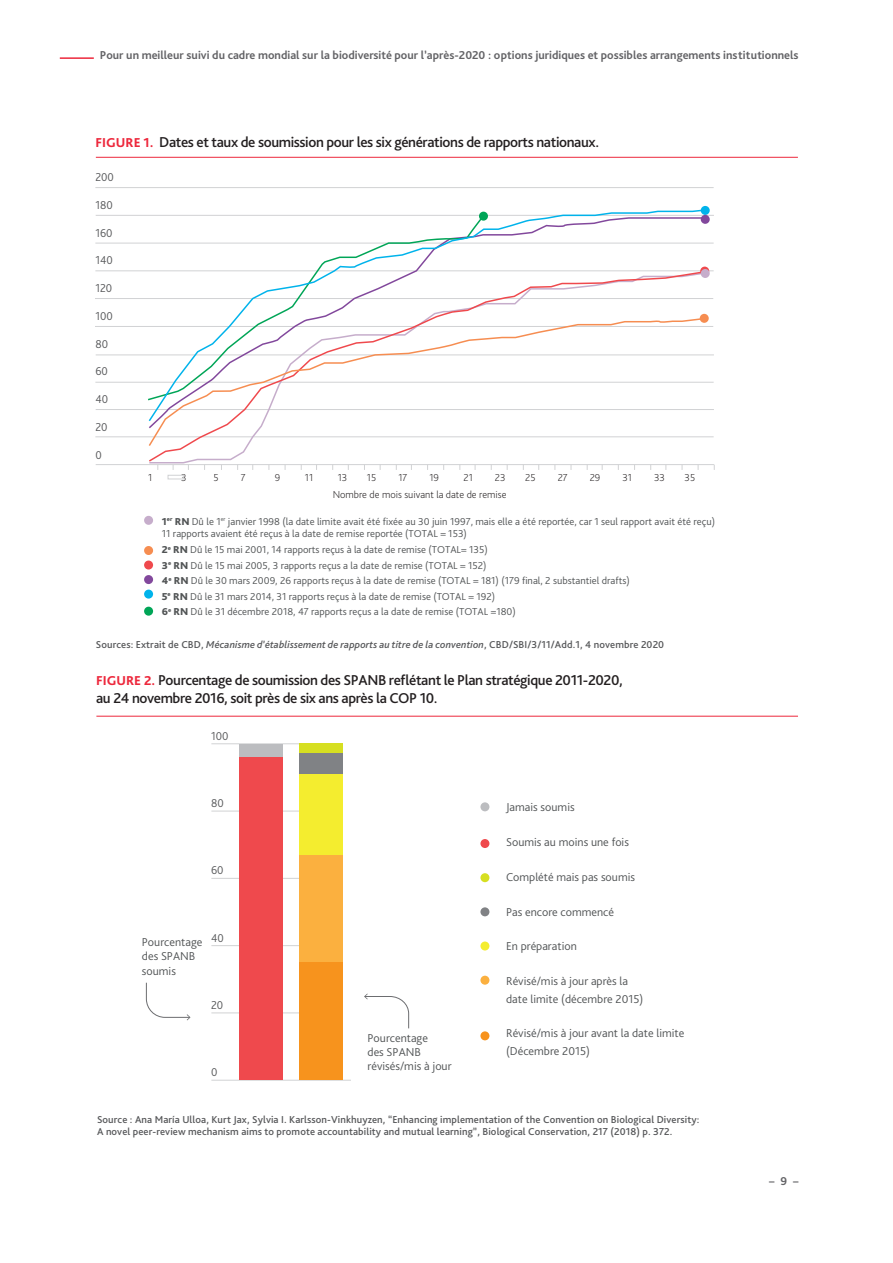
<style>
.page{position:relative;width:893px;height:1263px;background:#fff}
.page>*{position:absolute;margin:0;border:0;box-sizing:border-box;transform-origin:0 0}
.t1{font:500 15px/18px "Bliss Pro";letter-spacing:-.025em;color:#231f20}
.t2{font:300 12px/14.4px "Bliss Pro";color:#515455}
.t3{font:700 12px "Bliss Pro";color:#636366}
.t4{font:300 12px "Bliss Pro";color:#57585a;scale:.96 1}
.t5{font:300 10.5px/15.6px "Bliss Pro";color:#515455}
.t6{font:500 10.5px/12.6px "Bliss Pro";letter-spacing:.01em;color:#57585a}
.t7{font:italic 500 10.5px "Bliss Pro";letter-spacing:.01em;color:#57585a}
.t8{font:200 10.5px "Bliss Pro";color:#231f20}
.s1{font-weight:800;font-size:13.5px;color:#ed283c}
.s2{font-weight:800}
.s3{font-style:normal}
</style>
<div class="page">
<hr style="left:60px;top:57px;width:34px;height:2px;background:#ed283c">
<hr style="left:96px;top:157px;width:702px;height:1px;background:#ed283c">
<hr style="left:95px;top:187px;width:619px;height:1px;background:#d1d2d4">
<hr style="left:96px;top:215px;width:618px;height:1px;background:#d1d2d4">
<hr style="left:95px;top:243px;width:619px;height:1px;background:#d1d2d4">
<hr style="left:95px;top:271px;width:619px;height:1px;background:#d1d2d4">
<hr style="left:95px;top:298px;width:618px;height:1px;background:#d1d2d4">
<hr style="left:95px;top:326px;width:618px;height:1px;background:#d1d2d4">
<hr style="left:96px;top:355px;width:618px;height:1px;background:#d1d2d4">
<hr style="left:95px;top:382px;width:619px;height:1px;background:#d1d2d4">
<hr style="left:96px;top:409px;width:618px;height:1px;background:#d1d2d4">
<hr style="left:95px;top:437px;width:619px;height:1px;background:#d1d2d4">
<hr style="left:96px;top:464px;width:618px;height:1px;background:#d1d2d4">
<div style="left:168px;top:475px;width:15px;height:4px;border:1px solid #d1d2d4"></div>
<div style="left:144px;top:516px;width:9px;height:9px;background:#c6adcb;border-radius:50%"></div>
<div style="left:144px;top:546px;width:9px;height:9px;background:#f68d51;border-radius:50%"></div>
<div style="left:144px;top:560px;width:9px;height:9px;background:#ef494d;border-radius:50%"></div>
<div style="left:144px;top:575px;width:9px;height:9px;background:#82489c;border-radius:50%"></div>
<div style="left:144px;top:590px;width:9px;height:9px;background:#00b3eb;border-radius:50%"></div>
<div style="left:144px;top:607px;width:9px;height:9px;background:#00a557;border-radius:50%"></div>
<svg style="left:147px;top:429px;width:560px;height:19px"></svg>
<svg style="left:147px;top:209px;width:560px;height:214px"></svg>
<div style="left:479px;top:212px;width:9px;height:9px;background:#00a557;border-radius:50%"></div>
<div style="left:701px;top:206px;width:9px;height:9px;background:#00b3eb;border-radius:50%"></div>
<div style="left:701px;top:215px;width:9px;height:9px;background:#82489c;border-radius:50%"></div>
<svg style="left:700px;top:267px;width:9px;height:9px"></svg>
<div style="left:700px;top:314px;width:9px;height:9px;background:#f68d51;border-radius:50%"></div>
<div style="left:701px;top:269px;width:9px;height:9px;background:#c6adcb;border-radius:50%"></div>
<hr style="left:96px;top:716px;width:702px;height:1px;background:#ed283c">
<hr style="left:211px;top:1080px;width:140px;height:1px;background:#d1d2d4">
<hr style="left:211px;top:1013px;width:132px;height:1px;background:#d1d2d4">
<hr style="left:211px;top:945px;width:132px;height:1px;background:#d1d2d4">
<hr style="left:211px;top:878px;width:132px;height:1px;background:#d1d2d4">
<hr style="left:211px;top:811px;width:132px;height:1px;background:#d1d2d4">
<hr style="left:211px;top:743px;width:132px;height:1px;background:#d1d2d4">
<div style="left:299px;top:744px;width:44px;height:10px;background:#d6df21"></div>
<div style="left:299px;top:754px;width:44px;height:20px;background:#808285"></div>
<div style="left:299px;top:774px;width:44px;height:81px;background:#f4ed2f"></div>
<div style="left:239px;top:744px;width:44px;height:13px;background:#bcbdc0"></div>
<div style="left:299px;top:855px;width:44px;height:107px;background:#fbb03f"></div>
<div style="left:239px;top:757px;width:44px;height:323px;background:#ef494d"></div>
<div style="left:299px;top:962px;width:44px;height:118px;background:#f7931d"></div>
<div style="left:480px;top:802px;width:9px;height:9px;background:#bcbdc0;border-radius:50%"></div>
<div style="left:480px;top:839px;width:9px;height:9px;background:#ef494d;border-radius:50%"></div>
<div style="left:480px;top:873px;width:9px;height:9px;background:#d6df21;border-radius:50%"></div>
<div style="left:480px;top:907px;width:9px;height:9px;background:#808285;border-radius:50%"></div>
<div style="left:480px;top:941px;width:9px;height:9px;background:#f4ed2f;border-radius:50%"></div>
<div style="left:480px;top:976px;width:9px;height:9px;background:#fbb03f;border-radius:50%"></div>
<div style="left:480px;top:1031px;width:9px;height:9px;background:#f7931d;border-radius:50%"></div>
<svg style="left:146px;top:982px;width:44px;height:38px"></svg>
<svg style="left:364px;top:993px;width:45px;height:36px"></svg>
<p class="t3" style="left:100px;top:47px;width:700px">Pour un meilleur suivi du cadre mondial sur la biodiversité pour l’après-2020 : options juridiques et possibles arrangements institutionnels</p>
<p class="t1" style="left:96px;top:133px;width:505px"><span class="s1">FIGURE 1.</span> Dates et taux de soumission pour les six générations de rapports nationaux.</p>
<p class="t4" style="left:95px;top:170px;width:21px">200</p>
<p class="t4" style="left:95px;top:197px;width:20px">180</p>
<p class="t4" style="left:95px;top:225px;width:19px">160</p>
<p class="t4" style="left:95px;top:253px;width:20px">140</p>
<p class="t4" style="left:95px;top:281px;width:19px">120</p>
<p class="t4" style="left:95px;top:308px;width:20px">100</p>
<p class="t4" style="left:95px;top:336px;width:15px">80</p>
<p class="t4" style="left:95px;top:364px;width:15px">60</p>
<p class="t4" style="left:95px;top:392px;width:15px">40</p>
<p class="t4" style="left:95px;top:419px;width:14px">20</p>
<p class="t4" style="left:95px;top:447px;width:8px">0</p>
<p class="t8" style="left:148px;top:471px;width:6px">1</p>
<p class="t8" style="left:181px;top:471px;width:7px">3</p>
<p class="t8" style="left:213px;top:471px;width:7px">5</p>
<p class="t8" style="left:241px;top:471px;width:6px">7</p>
<p class="t8" style="left:275px;top:471px;width:7px">9</p>
<p class="t8" style="left:305px;top:471px;width:10px">11</p>
<p class="t8" style="left:338px;top:471px;width:11px">13</p>
<p class="t8" style="left:367px;top:471px;width:11px">15</p>
<p class="t8" style="left:398px;top:471px;width:11px">17</p>
<p class="t8" style="left:429px;top:471px;width:11px">19</p>
<p class="t8" style="left:464px;top:471px;width:11px">21</p>
<p class="t8" style="left:495px;top:471px;width:12px">23</p>
<p class="t8" style="left:525px;top:471px;width:12px">25</p>
<p class="t8" style="left:558px;top:471px;width:12px">27</p>
<p class="t8" style="left:590px;top:471px;width:12px">29</p>
<p class="t8" style="left:622px;top:471px;width:11px">31</p>
<p class="t8" style="left:654px;top:471px;width:12px">33</p>
<p class="t8" style="left:685px;top:471px;width:12px">35</p>
<p class="t8" style="left:333px;top:488px;width:175px">Nombre de mois suivant la date de remise</p>
<p class="t5" style="left:162px;top:515px;width:555px;line-height:12.6px"><span class="s2">1</span><sup>er</sup> <span class="s2">RN</span> Dû le 1<sup>er</sup> janvier 1998 (la date limite avait été fixée au 30 juin 1997, mais elle a été reportée, car 1 seul rapport avait été reçu)<br>11 rapports avaient été reçus à la date de remise reportée (TOTAL = 153)</p>
<p class="t5" style="left:162px;top:542px;width:469px"><span class="s2">2</span><sup>e</sup> <span class="s2">RN</span> Dû le 15 mai 2001, 14 rapports reçus à la date de remise (TOTAL= 135)<br><span class="s2">3</span><sup>e</sup> <span class="s2">RN</span> Dû le 15 mai 2005, 3 rapports reçus a la date de remise (TOTAL = 152)<br><span class="s2">4</span><sup>e</sup> <span class="s2">RN</span> Dû le 30 mars 2009, 26 rapports reçus à la date de remise (TOTAL = 181) (179 final, 2 substantiel drafts)<br><span class="s2">5</span><sup>e</sup> <span class="s2">RN</span> Dû le 31 mars 2014, 31 rapports reçus à la date de remise (TOTAL = 192)<br><span class="s2">6</span><sup>e</sup> <span class="s2">RN</span> Dû le 31 décembre 2018, 47 rapports reçus a la date de remise (TOTAL =180)</p>
<p class="t7" style="left:96px;top:638px;width:570px"><span class="s3">Sources: Extrait de CBD,</span> Mécanisme d’établissement de rapports au titre de la convention<span class="s3">, CBD/SBI/3/11/Add.1, 4 novembre 2020</span></p>
<p class="t1" style="left:96px;top:671px;width:528px"><span class="s1">FIGURE 2.</span> Pourcentage de soumission des SPANB reflétant le Plan stratégique 2011-2020, au 24 novembre 2016, soit près de six ans après la COP 10.</p>
<p class="t4" style="left:211px;top:728px;width:20px">100</p>
<p class="t4" style="left:211px;top:796px;width:15px">80</p>
<p class="t4" style="left:211px;top:863px;width:15px">60</p>
<p class="t2" style="left:142px;top:935px;width:62px">Pourcentage des SPANB soumis</p>
<p class="t4" style="left:211px;top:930px;width:15px">40</p>
<p class="t4" style="left:211px;top:997px;width:14px">20</p>
<p class="t4" style="left:211px;top:1065px;width:8px">0</p>
<p class="t2" style="left:367px;top:1030px;width:86px">Pourcentage<br>des SPANB révisés/mis à jour</p>
<p class="t2" style="left:506px;top:800px;width:70px">Jamais soumis</p>
<p class="t2" style="left:506px;top:835px;width:124px">Soumis au moins une fois</p>
<p class="t2" style="left:506px;top:870px;width:130px">Complété mais pas soumis</p>
<p class="t2" style="left:506px;top:904px;width:109px">Pas encore commencé</p>
<p class="t2" style="left:506px;top:939px;width:72px">En préparation</p>
<p class="t2" style="left:506px;top:972px;width:139px;line-height:17.4px">Révisé/mis à jour après la date limite (décembre 2015)</p>
<p class="t2" style="left:506px;top:1025px;width:180px;line-height:17.4px">Révisé/mis à jour avant la date limite (Décembre 2015)</p>
<p class="t6" style="left:97px;top:1113px;width:604px">Source : Ana María Ulloa, Kurt Jax, Sylvia I. Karlsson-Vinkhuyzen, “Enhancing implementation of the Convention on Biological Diversity:<br>A novel peer-review mechanism aims to promote accountability and mutual learning”, Biological Conservation, 217 (2018) p. 372.</p>
<p class="t3" style="left:769px;top:1174px;width:31px">–9–</p>
</div>
